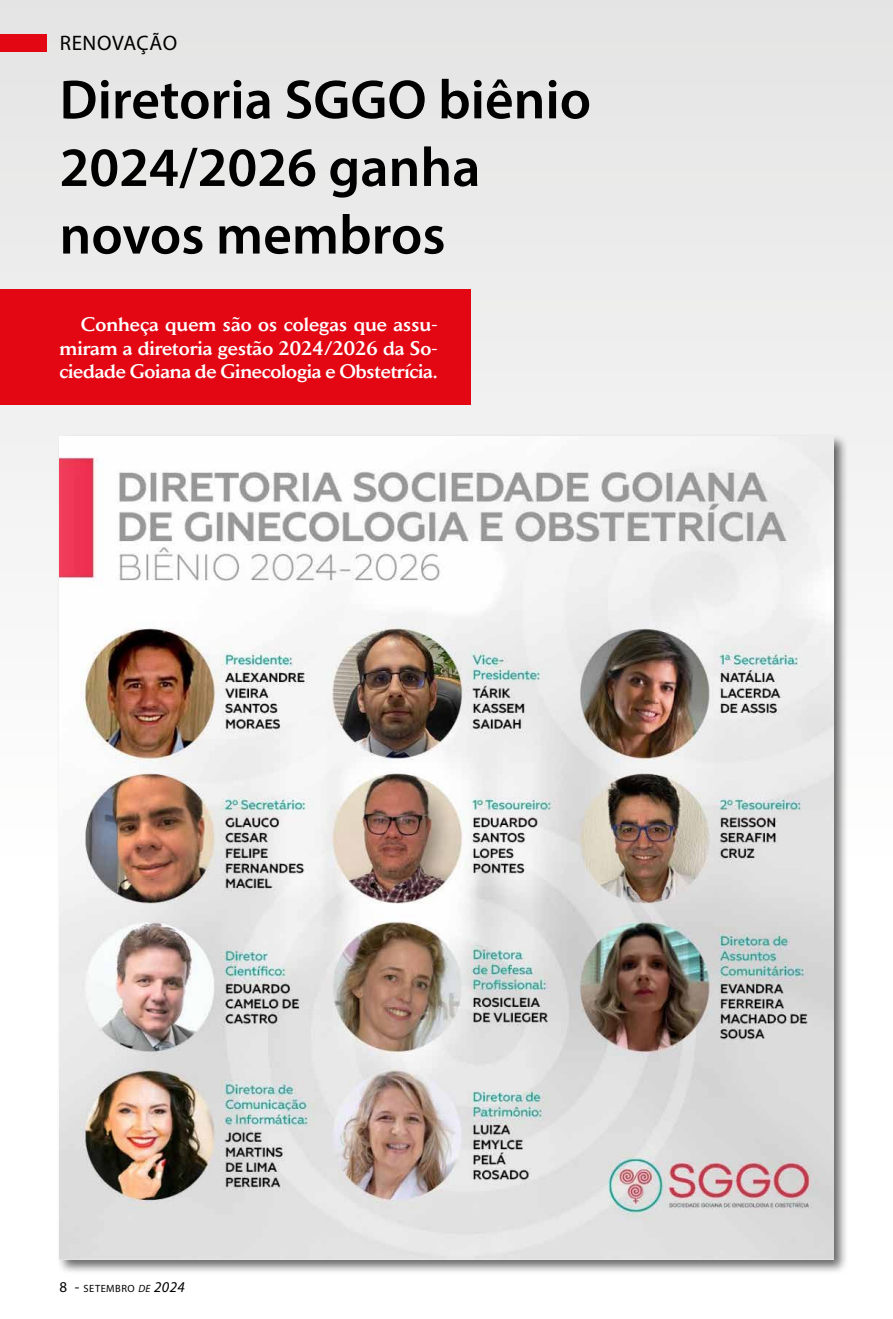
<style>
.page{position:relative;width:893px;height:1319px;background:#fff}
.page>*{position:absolute;margin:0;border:0;box-sizing:border-box;transform-origin:0 0}
.t1{font:600 55.65px/67.5px "Myriad Pro";color:#000}
.t2{font:21px "Myriad Pro";letter-spacing:.03em;color:#000}
.t3{font:500 19.5px/23.2px "Daily News";letter-spacing:-.01em;color:#fff;text-align:justify}
.t4{font:10.5px "Myriad Pro";letter-spacing:.045em;color:#000}
.s1{font-size:15px}
.s2{font-style:italic}
.s3{font-style:italic;font-size:15px}
</style>
<div class="page">
<div style="left:0;top:0;width:893px;height:880px;background:linear-gradient(to bottom,#e4e4e4,#fff)"></div>
<div style="left:0;top:34px;width:47px;height:17px;background:#e30613"></div>
<div style="left:0;top:289px;width:471px;height:115px;background:#e30613"></div>
<div style="left:57px;top:433px;width:792px;height:841px;background:#000;opacity:.6"></div>
<img style="left:60px;top:436px;width:773px;height:823px">
<p class="t2" style="left:60px;top:30px;width:119px">RENOVAÇÃO</p>
<h1 class="t1" style="left:60px;top:64px;width:533px">Diretoria SGGO biênio<br>2024/2026 ganha novos membros</h1>
<p class="t3" style="left:60px;top:312px;width:380px;text-indent:21px">Conheça quem são os colegas que assu&shy;miram a diretoria gestão 2024/2026 da So&shy;ciedade Goiana de Ginecologia e Obstetrícia.</p>
<p class="t4" style="left:60px;top:1281px;width:127px"><span class="s1">8 -</span> SETEMBRO <span class="s2">de</span> <span class="s3">2024</span></p>
</div>
